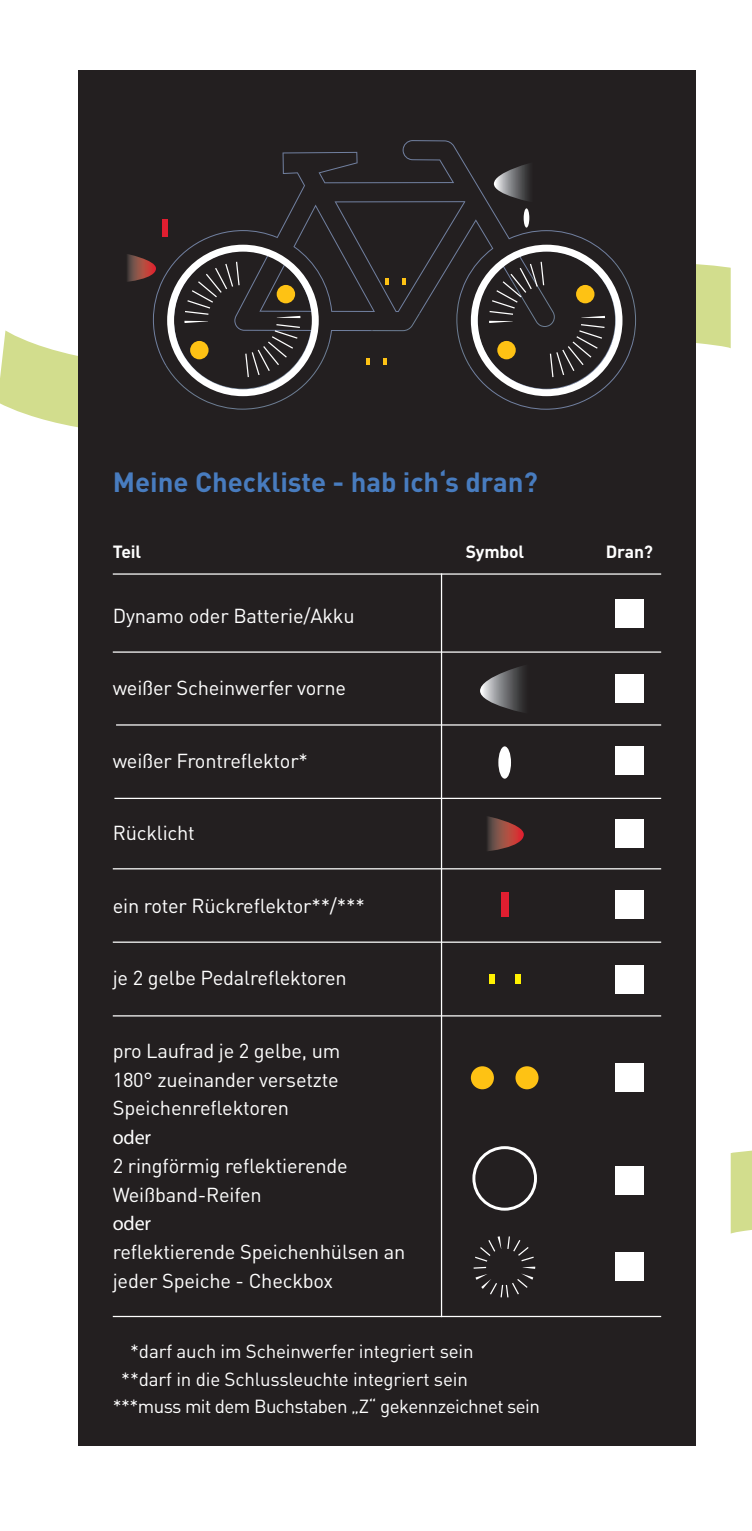
<style>
.page{position:relative;width:752px;height:1531px;background:#fff}
.page>*{position:absolute;margin:0;border:0;box-sizing:border-box;transform-origin:0 0}
.t1{font:700 27.5px "DIN";color:#487cbf}
.t2{font:20px/28.8px "DIN";letter-spacing:-.01em;color:#fff}
.t3{font:20px "Myriad Pro";letter-spacing:-.01em;color:#fff}
.t4{font:18.75px "DIN";letter-spacing:-.01em;color:#fff}
.t5{font:18.75px "DIN";letter-spacing:-.03em;color:#fff}
.t6{font:700 17.5px "DIN";letter-spacing:-.01em;color:#fff}
</style>
<div class="page">
<svg style="left:0;top:264px;width:730px;height:163px"></svg>
<svg style="left:730px;top:1150px;width:21px;height:84px;background:#d5df96"></svg>
<div style="left:78px;top:71px;width:616px;height:1375px;background:#231f20"></div>
<svg style="left:153px;top:140px;width:463px;height:225px"></svg>
<svg style="left:165px;top:263px;width:470px;height:147px"></svg>
<svg style="left:173px;top:201px;width:292px;height:164px"></svg>
<div style="left:167px;top:245px;width:151px;height:151px;border:7px solid #fff;border-radius:50%"></div>
<div style="left:470px;top:245px;width:152px;height:151px;border:7px solid #fff;border-radius:50%"></div>
<svg style="left:493px;top:162px;width:40px;height:41px"></svg>
<svg style="left:127px;top:254px;width:29px;height:28px"></svg>
<svg style="left:385px;top:278px;width:4px;height:6px"></svg>
<svg style="left:366px;top:359px;width:3px;height:6px"></svg>
<svg style="left:402px;top:278px;width:4px;height:6px"></svg>
<svg style="left:382px;top:359px;width:4px;height:6px"></svg>
<div style="left:162px;top:219px;width:6px;height:17px;background:#e01e30"></div>
<svg style="left:523px;top:208px;width:6px;height:20px"></svg>
<hr style="left:113px;top:573px;width:547px;height:2px;background:#fff">
<hr style="left:113px;top:651px;width:547px;height:2px;background:#fff">
<hr style="left:116px;top:724px;width:544px;height:1px;background:#fff">
<hr style="left:114px;top:798px;width:546px;height:1px;background:#fff">
<hr style="left:113px;top:868px;width:547px;height:1px;background:#fff">
<hr style="left:113px;top:941px;width:547px;height:2px;background:#fff">
<hr style="left:113px;top:1015px;width:547px;height:1px;background:#fff">
<hr style="left:113px;top:1316px;width:547px;height:1px;background:#fff">
<hr style="left:440px;top:573px;width:2px;height:744px;background:#fff">
<svg style="left:480px;top:666px;width:44px;height:46px"></svg>
<div style="left:498px;top:746px;width:12px;height:33px;background:#fff;border-radius:50%"></div>
<svg style="left:487px;top:816px;width:36px;height:35px"></svg>
<div style="left:500px;top:892px;width:8px;height:25px;background:#e01e30"></div>
<div style="left:489px;top:974px;width:5px;height:10px;background:#fff101"></div>
<div style="left:514px;top:974px;width:6px;height:10px;background:#fff101"></div>
<div style="left:615px;top:600px;width:28px;height:28px;background:#fff"></div>
<div style="left:615px;top:675px;width:28px;height:28px;background:#fff"></div>
<div style="left:615px;top:746px;width:28px;height:29px;background:#fff"></div>
<div style="left:615px;top:819px;width:28px;height:28px;background:#fff"></div>
<div style="left:615px;top:890px;width:28px;height:29px;background:#fff"></div>
<div style="left:615px;top:966px;width:28px;height:28px;background:#fff"></div>
<div style="left:615px;top:1063px;width:28px;height:29px;background:#fff"></div>
<div style="left:615px;top:1167px;width:28px;height:28px;background:#fff"></div>
<div style="left:615px;top:1252px;width:28px;height:29px;background:#fff"></div>
<div style="left:515px;top:1066px;width:23px;height:23px;background:#fec214;border-radius:50%"></div>
<div style="left:470px;top:1066px;width:23px;height:23px;background:#fec214;border-radius:50%"></div>
<div style="left:472px;top:1146px;width:64px;height:64px;border:3px solid #fff;border-radius:50%"></div>
<svg style="left:473px;top:1236px;width:63px;height:62px"></svg>
<svg style="left:175px;top:248px;width:137px;height:143px"></svg>
<svg style="left:476px;top:248px;width:139px;height:143px"></svg>
<h1 class="t1" style="left:113px;top:464px;width:426px">Meine Checkliste - hab ich‘s dran?</h1>
<p class="t6" style="left:113px;top:540px;width:30px">Teil</p>
<p class="t6" style="left:465px;top:540px;width:60px">Symbol</p>
<p class="t6" style="left:605px;top:540px;width:49px">Dran?</p>
<p class="t2" style="left:113px;top:601px;width:243px">Dynamo oder Batterie/Akku</p>
<p class="t2" style="left:113px;top:673px;width:234px">weißer Scheinwerfer vorne</p>
<p class="t2" style="left:113px;top:746px;width:197px">weißer Frontreflektor*</p>
<p class="t2" style="left:113px;top:818px;width:83px">Rücklicht</p>
<p class="t2" style="left:113px;top:891px;width:253px">ein roter Rückreflektor**/***</p>
<p class="t2" style="left:113px;top:963px;width:235px">je 2 gelbe Pedalreflektoren</p>
<p class="t2" style="left:113px;top:1036px;width:229px;text-align:justify">pro Laufrad je 2 gelbe, um 180° zueinander versetzte Speichenreflektoren</p>
<p class="t3" style="left:113px;top:1125px;width:40px">oder</p>
<p class="t2" style="left:113px;top:1151px;width:236px">2 ringförmig reflektierende<br>Weißband-Reifen</p>
<p class="t3" style="left:113px;top:1211px;width:40px">oder</p>
<p class="t2" style="left:113px;top:1237px;width:294px">reflektierende Speichenhülsen an jeder Speiche - Checkbox</p>
<p class="t4" style="left:130px;top:1339px;width:345px">*darf auch im Scheinwerfer integriert sein</p>
<p class="t4" style="left:121px;top:1367px;width:348px">**darf in die Schlussleuchte integriert sein</p>
<p class="t5" style="left:113px;top:1394px;width:428px">***muss mit dem Buchstaben „Z“ gekennzeichnet sein</p>
</div>
